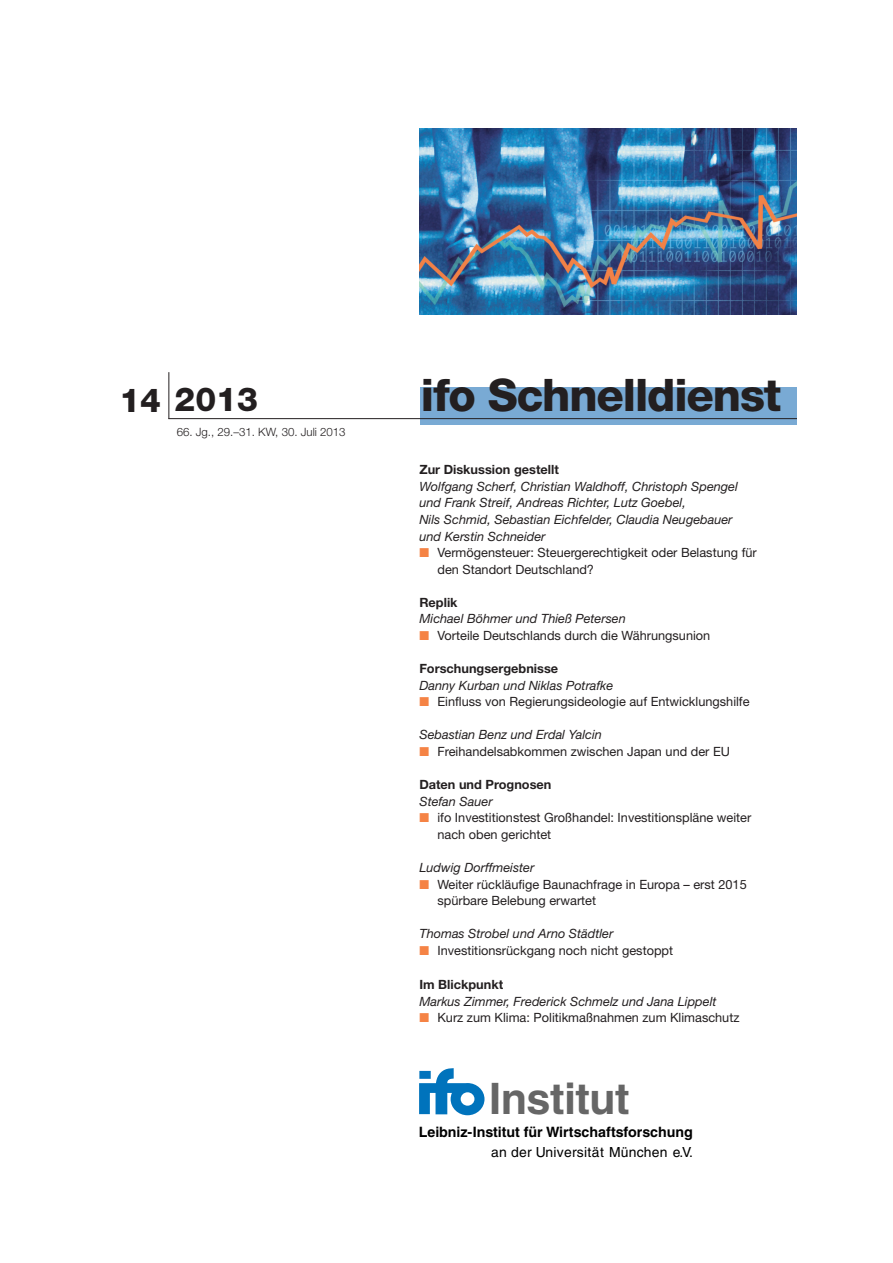
<style>
.page{position:relative;width:893px;height:1263px;background:#fff}
.page>*{position:absolute;margin:0;border:0;box-sizing:border-box;transform-origin:0 0}
.t1{font:800 44.85px "Helvetica Neue LT Std";letter-spacing:-.025em;color:#231f20}
.t2{font:700 43.35px "Helvetica LT Std";letter-spacing:-.01em;color:#666}
.t3{font:800 33px "Helvetica Neue LT Std";color:#231f20}
.t4{font:700 14.25px "Helvetica LT Std";letter-spacing:-.005em;color:#000}
.t5{font:13.95px "Helvetica LT Std";letter-spacing:.015em;color:#000}
.t6{font:12.75px/16.5px "Helvetica Neue LT Std";color:#231f20}
.t7{font:italic 12.75px/16.6px "Helvetica Neue LT Std";color:#231f20}
.t8{font:700 12.75px "Helvetica Neue LT Std";color:#231f20}
.t9{font:300 11.55px "Helvetica Neue LT Std";color:#231f20}
.s1{color:#f58345}
</style>
<div class="page">
<div style="left:420px;top:388px;width:376px;height:37px;background:#79aad4"></div>
<hr style="left:169px;top:372px;width:1px;height:47px;background:#231f20">
<hr style="left:168px;top:418px;width:628px;height:1px;background:#231f20">
<img style="left:419px;top:128px;width:377px;height:187px">
<svg style="left:419px;top:1068px;width:65px;height:47px"></svg>
<h3 class="t3" style="left:119px;top:380px;width:140px">14 2013</h3>
<p class="t9" style="left:177px;top:425px;width:170px">66. Jg., 29.–31. KW, 30. Juli 2013</p>
<h1 class="t1" style="left:421px;top:369px;width:362px">ifo Schnelldienst</h1>
<p class="t8" style="left:419px;top:464px;width:141px">Zur Diskussion gestellt</p>
<p class="t7" style="left:419px;top:479px;width:320px">Wolfgang Scherf, Christian Waldhoff, Christoph Spengel und Frank Streif, Andreas Richter, Lutz Goebel,<br>Nils Schmid, Sebastian Eichfelder, Claudia Neugebauer und Kerstin Schneider</p>
<p class="t6" style="left:437px;top:545px;width:321px;text-indent:-18px"><span class="s1">■</span> Vermögensteuer: Steuergerechtigkeit oder Belastung für den Standort Deutschland?</p>
<p class="t8" style="left:419px;top:597px;width:40px">Replik</p>
<p class="t7" style="left:419px;top:611px;width:208px">Michael Böhmer und Thieß Petersen</p>
<p class="t6" style="left:419px;top:628px;width:292px"><span class="s1">■</span> Vorteile Deutschlands durch die Währungsunion</p>
<p class="t8" style="left:419px;top:663px;width:140px">Forschungsergebnisse</p>
<p class="t7" style="left:419px;top:678px;width:195px">Danny Kurban und Niklas Potrafke</p>
<p class="t6" style="left:419px;top:694px;width:332px"><span class="s1">■</span> Einfluss von Regierungsideologie auf Entwicklungshilfe</p>
<p class="t7" style="left:419px;top:727px;width:184px">Sebastian Benz und Erdal Yalcin</p>
<p class="t6" style="left:419px;top:744px;width:312px"><span class="s1">■</span> Freihandelsabkommen zwischen Japan und der EU</p>
<p class="t8" style="left:419px;top:779px;width:134px">Daten und Prognosen</p>
<p class="t7" style="left:419px;top:794px;width:75px">Stefan Sauer</p>
<p class="t6" style="left:437px;top:810px;width:315px;text-indent:-18px"><span class="s1">■</span> ifo Investitionstest Großhandel: Investitionspläne weiter nach oben gerichtet</p>
<p class="t7" style="left:419px;top:860px;width:116px">Ludwig Dorffmeister</p>
<p class="t6" style="left:437px;top:877px;width:311px;text-indent:-18px"><span class="s1">■</span> Weiter rückläufige Baunachfrage in Europa – erst 2015 spürbare Belebung erwartet</p>
<p class="t7" style="left:419px;top:926px;width:195px">Thomas Strobel und Arno Städtler</p>
<p class="t6" style="left:419px;top:943px;width:255px"><span class="s1">■</span> Investitionsrückgang noch nicht gestoppt</p>
<p class="t8" style="left:419px;top:979px;width:85px">Im Blickpunkt</p>
<p class="t7" style="left:419px;top:994px;width:299px">Markus Zimmer, Frederick Schmelz und Jana Lippelt</p>
<p class="t6" style="left:419px;top:1011px;width:322px"><span class="s1">■</span> Kurz zum Klima: Politikmaßnahmen zum Klimaschutz</p>
<h2 class="t2" style="left:489px;top:1074px;width:142px">Institut</h2>
<p class="t4" style="left:419px;top:1123px;width:275px">Leibniz-Institut für Wirtschaftsforschung</p>
<p class="t5" style="left:491px;top:1144px;width:203px">an der Universität München e.V.</p>
</div>
